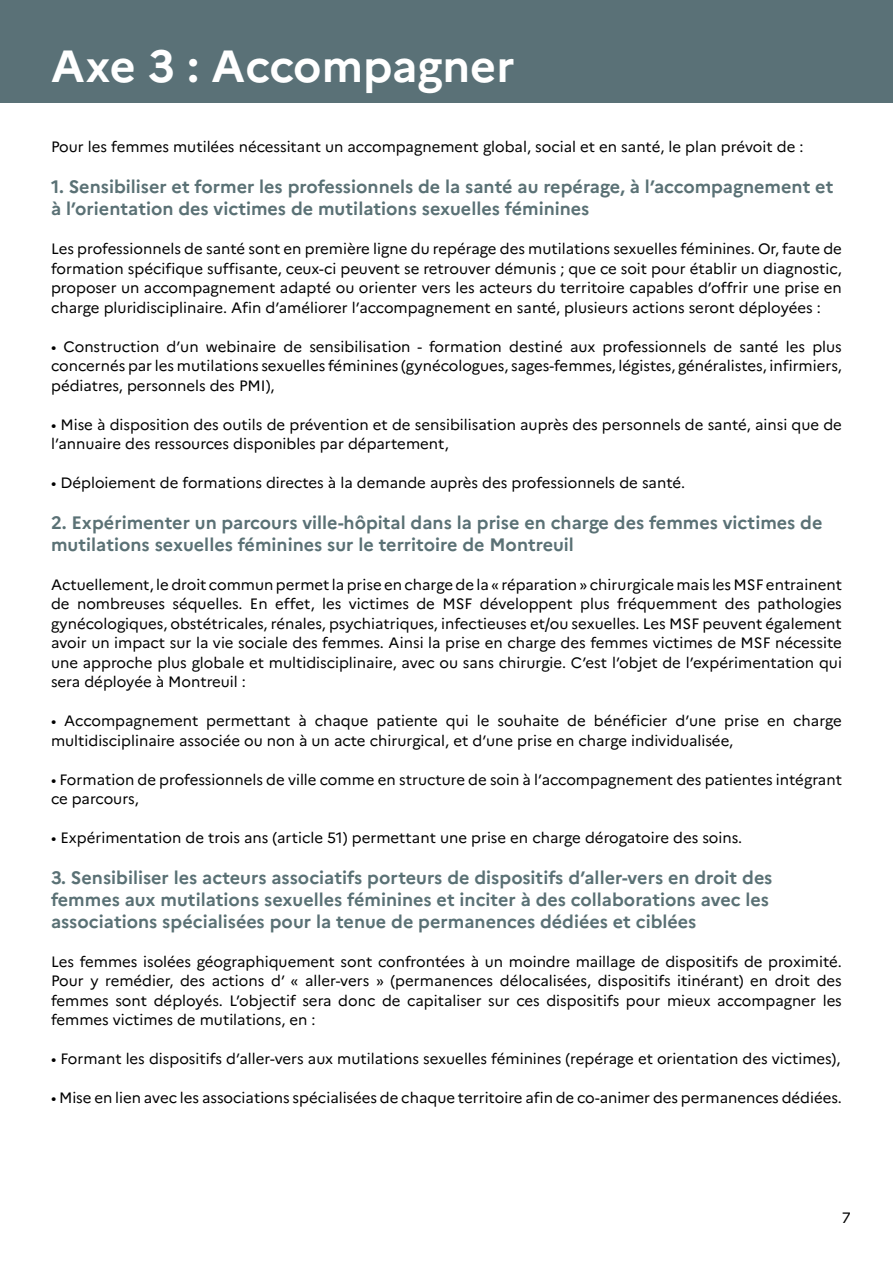
<style>
.page{position:relative;width:893px;height:1263px;background:#fff}
.page>*{position:absolute;margin:0;border:0;box-sizing:border-box;transform-origin:0 0}
.t1{font:700 45px "Marianne";color:#fff}
.t2{font:700 18px/21.6px "Marianne";color:#5a7175}
.t3{font:15px/19.5px "Marianne";color:#000;text-align:justify}
</style>
<div class="page">
<div style="left:0;top:0;width:893px;height:102px;background:#5a7177"></div>
<h1 class="t1" style="left:51px;top:38px;width:465px">Axe 3 : Accompagner</h1>
<p class="t3" style="left:51px;top:137px;width:754px">Pour les femmes mutilées nécessitant un accompagnement global, social et en santé, le plan prévoit de :</p>
<p class="t2" style="left:51px;top:176px;width:784px">1. Sensibiliser et former les professionnels de la santé au repérage, à l’accompagnement et à l’orientation des victimes de mutilations sexuelles féminines</p>
<p class="t3" style="left:51px;top:239px;width:792px">Les professionnels de santé sont en première ligne du repérage des mutilations sexuelles féminines. Or, faute de formation spécifique suffisante, ceux-ci peuvent se retrouver démunis ; que ce soit pour établir un diagnostic, proposer un accompagnement adapté ou orienter vers les acteurs du territoire capables d’offrir une prise en charge pluridisciplinaire. Afin d’améliorer l’accompagnement en santé, plusieurs actions seront déployées :</p>
<p class="t3" style="left:51px;top:336px;width:792px">• Construction d’un webinaire de sensibilisation - formation destiné aux professionnels de santé les plus concernés par les mutilations sexuelles féminines (gynécologues, sages-femmes, légistes, généralistes, infirmiers, pédiatres, personnels des PMI),</p>
<p class="t3" style="left:51px;top:414px;width:792px">• Mise à disposition des outils de prévention et de sensibilisation auprès des personnels de santé, ainsi que de l’annuaire des ressources disponibles par département,</p>
<p class="t3" style="left:51px;top:473px;width:636px">• Déploiement de formations directes à la demande auprès des professionnels de santé.</p>
<p class="t2" style="left:51px;top:512px;width:773px">2. Expérimenter un parcours ville-hôpital dans la prise en charge des femmes victimes de mutilations sexuelles féminines sur le territoire de Montreuil</p>
<p class="t3" style="left:51px;top:575px;width:792px">Actuellement, le droit commun permet la prise en charge de la « réparation » chirurgicale mais les MSF entrainent de nombreuses séquelles. En effet, les victimes de MSF développent plus fréquemment des pathologies gynécologiques, obstétricales, rénales, psychiatriques, infectieuses et/ou sexuelles. Les MSF peuvent également avoir un impact sur la vie sociale des femmes. Ainsi la prise en charge des femmes victimes de MSF nécessite une approche plus globale et multidisciplinaire, avec ou sans chirurgie. C’est l’objet de l’expérimentation qui sera déployée à Montreuil :</p>
<p class="t3" style="left:51px;top:711px;width:792px">• Accompagnement permettant à chaque patiente qui le souhaite de bénéficier d’une prise en charge multidisciplinaire associée ou non à un acte chirurgical, et d’une prise en charge individualisée,</p>
<p class="t3" style="left:51px;top:770px;width:792px">• Formation de professionnels de ville comme en structure de soin à l’accompagnement des patientes intégrant ce parcours,</p>
<p class="t3" style="left:51px;top:828px;width:693px">• Expérimentation de trois ans (article 51) permettant une prise en charge dérogatoire des soins.</p>
<p class="t2" style="left:51px;top:867px;width:723px">3. Sensibiliser les acteurs associatifs porteurs de dispositifs d’aller-vers en droit des femmes aux mutilations sexuelles féminines et inciter à des collaborations avec les associations spécialisées pour la tenue de permanences dédiées et ciblées</p>
<p class="t3" style="left:51px;top:951px;width:792px">Les femmes isolées géographiquement sont confrontées à un moindre maillage de dispositifs de proximité.<br>Pour y remédier, des actions d’ « aller-vers » (permanences délocalisées, dispositifs itinérant) en droit des femmes sont déployés. L’objectif sera donc de capitaliser sur ces dispositifs pour mieux accompagner les femmes victimes de mutilations, en :</p>
<p class="t3" style="left:51px;top:1049px;width:791px">• Formant les dispositifs d’aller-vers aux mutilations sexuelles féminines (repérage et orientation des victimes),</p>
<p class="t3" style="left:51px;top:1088px;width:792px">• Mise en lien avec les associations spécialisées de chaque territoire afin de co-animer des permanences dédiées.</p>
<p class="t3" style="left:842px;top:1208px;width:10px">7</p>
</div>
